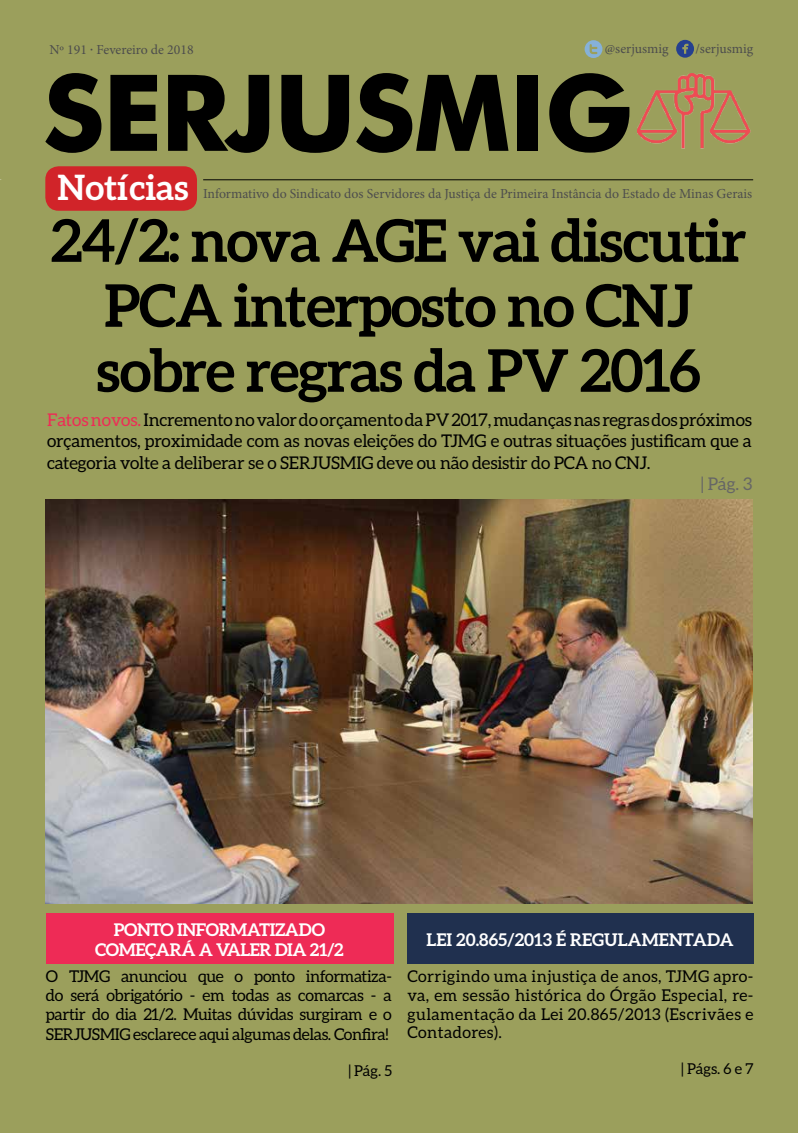
<style>
.page{position:relative;width:798px;height:1134px;background:#fff}
.page>*{position:absolute;margin:0;border:0;box-sizing:border-box;transform-origin:0 0}
.t1{font:700 58.75px/65px "Aleo";letter-spacing:-.025em;color:#000;text-align:center}
.t2{font:700 35px "Aleo";color:#fff}
.t3{font:17.5px/21.2px "Aleo";letter-spacing:-.01em;color:#000;text-align:justify}
.t4{font:700 17.5px/20px "Aleo";letter-spacing:-.025em;color:#fff;text-align:center}
.t5{font:700 17.5px "Aleo";color:#fff}
.t6{font:17.5px "Aleo";color:#666}
.t7{font:16.25px/18.8px "Aleo";letter-spacing:-.025em;color:#000;text-align:justify}
.t8{font:15px "Aleo";color:#000}
.t9{font:13.75px "Minion Pro";color:#4d4d4d}
.t10{font:6.25px "Minion Pro";color:#fff}
.s1{font-family:"Myriad Pro"}
.s2{color:#ee2b56}
</style>
<div class="page">
<div style="left:0;top:0;width:797px;height:1132px;background:#9b9f5c"></div>
<svg style="left:45px;top:73px;width:56px;height:80px"></svg>
<svg style="left:110px;top:75px;width:47px;height:76px"></svg>
<svg style="left:168px;top:75px;width:101px;height:78px"></svg>
<svg style="left:281px;top:75px;width:68px;height:78px"></svg>
<svg style="left:356px;top:73px;width:152px;height:80px"></svg>
<div style="left:517px;top:75px;width:21px;height:76px;background:#000"></div>
<svg style="left:549px;top:73px;width:80px;height:80px"></svg>
<div style="left:45px;top:166px;width:152px;height:45px;background:#d12429;border-radius:13px"></div>
<svg style="left:584px;top:40px;width:18px;height:18px"></svg>
<svg style="left:676px;top:40px;width:17px;height:18px"></svg>
<img style="left:637px;top:74px;width:113px;height:75px">
<img style="left:46px;top:499px;width:706px;height:404px">
<div style="left:46px;top:914px;width:347px;height:50px;background:#ee2b56"></div>
<div style="left:406px;top:913px;width:347px;height:51px;background:#20304f"></div>
<hr style="left:203px;top:179px;width:549px;height:1px;background:#000">
<p class="t9" style="left:49px;top:40px;width:146px">Nº 191 <span class="s1">·</span> Fevereiro de 2018</p>
<p class="t9" style="left:604px;top:40px;width:65px">@serjusmig</p>
<p class="t9" style="left:695px;top:40px;width:59px">/serjusmig</p>
<p class="t10" style="left:0;top:174px;width:3px">.</p>
<h2 class="t2" style="left:57px;top:167px;width:133px">Notícias</h2>
<p class="t9" style="left:203px;top:185px;width:550px">Informativo do Sindicato dos Servidores da Justiça de Primeira Instância do Estado de Minas Gerais</p>
<h1 class="t1" style="left:51px;top:207px;width:697px">24/2: nova AGE vai discutir<br>PCA interposto no CNJ sobre regras da PV 2016</h1>
<p class="t3" style="left:47px;top:409px;width:706px"><span class="s2">Fatos novos.</span> Incremento no valor do orçamento da PV 2017, mudanças nas regras dos próximos orçamentos, proximidade com as novas eleições do TJMG e outras situações justificam que a categoria volte a deliberar se o SERJUSMIG deve ou não desistir do PCA no CNJ.</p>
<p class="t6" style="left:700px;top:474px;width:53px">| Pág. 3</p>
<p class="t4" style="left:95px;top:919px;width:250px">PONTO INFORMATIZADO<br>COMEÇARÁ A VALER DIA 21/2</p>
<p class="t7" style="left:46px;top:967px;width:347px">O TJMG anunciou que o ponto informatiza&shy;do será obrigatório - em todas as comarcas - a partir do dia 21/2. Muitas dúvidas surgiram e o</p>
<p class="t7" style="left:46px;top:1025px;width:344px">SERJUSMIG esclarece aqui algumas delas. Confira!</p>
<p class="t8" style="left:348px;top:1062px;width:45px">| Pág. 5</p>
<p class="t5" style="left:426px;top:929px;width:308px">LEI 20.865/2013 É REGULAMENTADA</p>
<p class="t7" style="left:407px;top:967px;width:347px">Corrigindo uma injustiça de anos, TJMG apro&shy;va, em sessão histórica do Órgão Especial, re&shy;gulamentação da Lei 20.865/2013 (Escrivães e Contadores).</p>
<p class="t8" style="left:681px;top:1060px;width:74px">| Págs. 6 e 7</p>
</div>
